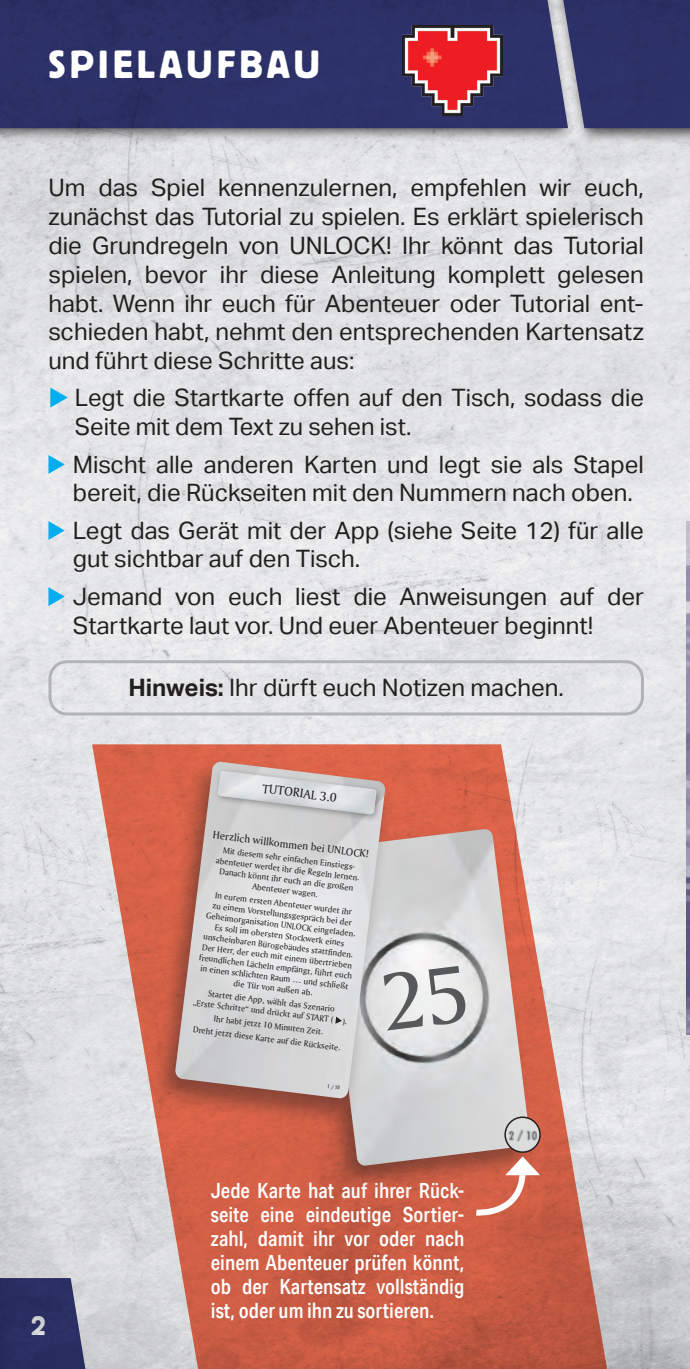
<style>
.page{position:relative;width:690px;height:1369px;background:#fff}
.page>*{position:absolute;margin:0;border:0;box-sizing:border-box;transform-origin:0 0}
.t1{font:39px "Block BE";letter-spacing:.12em;color:#fff}
.t2{font:27px "Block BE";color:#fff}
.t3{font:24px/28.8px "Aktiv Grotesk";color:#231f20}
.t4{font:500 21px/24px "Aktiv Grotesk Cd";color:#fff;text-align:justify}
.t5{font:13.2px "Amerigo BT Roman A";color:#231f20}
.t6{font:11.1px "Amerigo BT Roman A";color:#231f20}
.t7{font:9px/10.5px "Amerigo BT Roman A";color:#231f20;text-align:center}
.t8{font:700 condensed 5.1px "Futura";color:#57585a}
.s1{color:#00aeef}
.s2{font-weight:700}
</style>
<div class="page">
<img style="left:0;top:0;width:690px;height:1369px">
<div style="left:293px;top:824px;width:244px;height:371px;background:#231f20;opacity:.45"></div>
<svg style="left:320px;top:829px;width:210px;height:337px"></svg>
<svg style="left:525px;top:978px;width:6px;height:12px"></svg>
<div style="left:150px;top:758px;width:244px;height:371px;background:#231f20;opacity:.45"></div>
<svg style="left:175px;top:762px;width:210px;height:336px"></svg>
<svg style="left:175px;top:911px;width:5px;height:12px"></svg>
<svg style="left:381px;top:937px;width:5px;height:12px"></svg>
<img style="left:505px;top:1117px;width:35px;height:35px;border-radius:17px">
<div style="left:504px;top:1117px;width:37px;height:36px;border:2px solid #231f20;border-radius:50%"></div>
<svg style="left:470px;top:1156px;width:70px;height:63px"></svg>
<svg style="left:48px;top:455px;width:17px;height:19px"></svg>
<svg style="left:48px;top:521px;width:17px;height:19px"></svg>
<svg style="left:48px;top:587px;width:17px;height:19px"></svg>
<div style="left:48px;top:660px;width:596px;height:55px;border:3px solid #b2b3b7;border-radius:17px"></div>
<img style="left:403px;top:26px;width:99px;height:89px">
<svg style="left:0;top:0;width:8px;height:3px"></svg>
<svg style="left:0;top:1278px;width:91px;height:91px"></svg>
<svg style="left:556px;top:0;width:134px;height:128px"></svg>
<svg style="left:684px;top:1359px;width:6px;height:10px"></svg>
<svg style="left:380px;top:966px;width:87px;height:65px"></svg>
<h1 class="t1" style="left:48px;top:43px;width:273px">SPIELAUFBAU</h1>
<p class="t3" style="left:48px;top:174px;width:597px;text-align:justify">Um das Spiel kennenzulernen, empfehlen wir euch, zunächst das Tutorial zu spielen. Es erklärt spielerisch die Grundregeln von UNLOCK! Ihr könnt das Tutorial spielen, bevor ihr diese Anleitung komplett gelesen habt. Wenn ihr euch für Abenteuer oder Tutorial ent&shy;schieden habt, nehmt den entsprechenden Kartensatz und führt diese Schritte aus:</p>
<p class="t3" style="left:75px;top:384px;width:570px;text-indent:-26px"><span class="s1">◆</span> Legt die Startkarte offen auf den Tisch, sodass die<br>Seite mit dem Text zu sehen ist.</p>
<p class="t3" style="left:73px;top:450px;width:573px">Mischt alle anderen Karten und legt sie als Stapel bereit, die Rückseiten mit den Nummern nach oben.</p>
<p class="t3" style="left:73px;top:516px;width:573px">Legt das Gerät mit der App (siehe Seite 12) für alle gut sichtbar auf den Tisch.</p>
<p class="t3" style="left:73px;top:582px;width:573px">Jemand von euch liest die Anweisungen auf der<br>Startkarte laut vor. Und euer Abenteuer beginnt!</p>
<p class="t3" style="left:128px;top:674px;width:437px"><span class="s2">Hinweis:</span> Ihr dürft euch Notizen machen.</p>
<p class="t5" style="left:263px;top:780px;width:76px;rotate:7deg">TUTORIAL 3.0</p>
<p class="t6" style="left:214px;top:828px;width:158px;rotate:7deg">Herzlich willkommen bei UNLOCK!</p>
<p class="t7" style="left:218px;top:844px;width:146px;rotate:7deg">Mit diesem sehr einfachen Einstiegs&shy;abenteuer werdet ihr die Regeln lernen.<br>Danach könnt ihr euch an die großen<br>Abenteuer wagen.</p>
<p class="t7" style="left:208px;top:889px;width:155px;rotate:7deg">In eurem ersten Abenteuer wurdet ihr<br>zu einem Vorstellungsgespräch bei der Geheimorganisation UNLOCK eingeladen.<br>Es soll im obersten Stockwerk eines unscheinbaren Bürogebäudes stattfinden.<br>Der Herr, der euch mit einem übertrieben freundlichen Lächeln empfängt, führt euch in einen schlichten Raum … und schließt die Tür von außen ab.</p>
<p class="t7" style="left:195px;top:986px;width:157px;rotate:7deg">Startet die App, wählt das Szenario<br>„Erste Schritte“ und drückt auf START ( ).</p>
<p class="t7" style="left:195px;top:1009px;width:150px;line-height:13.5px;rotate:7deg">Ihr habt jetzt 10 Minuten Zeit.<br>Dreht jetzt diese Karte auf die Rückseite.</p>
<p class="t2" style="left:31px;top:1311px;width:16px">2</p>
<p class="t8" style="left:328px;top:1083px;width:14px;rotate:7deg">1 / 10</p>
<p class="t4" style="left:211px;top:1178px;width:255px">Jede Karte hat auf ihrer Rück&shy;seite eine eindeutige Sortier&shy;zahl, damit ihr vor oder nach einem Abenteuer prüfen könnt, ob der Kartensatz vollständig ist, oder um ihn zu sortieren.</p>
</div>
